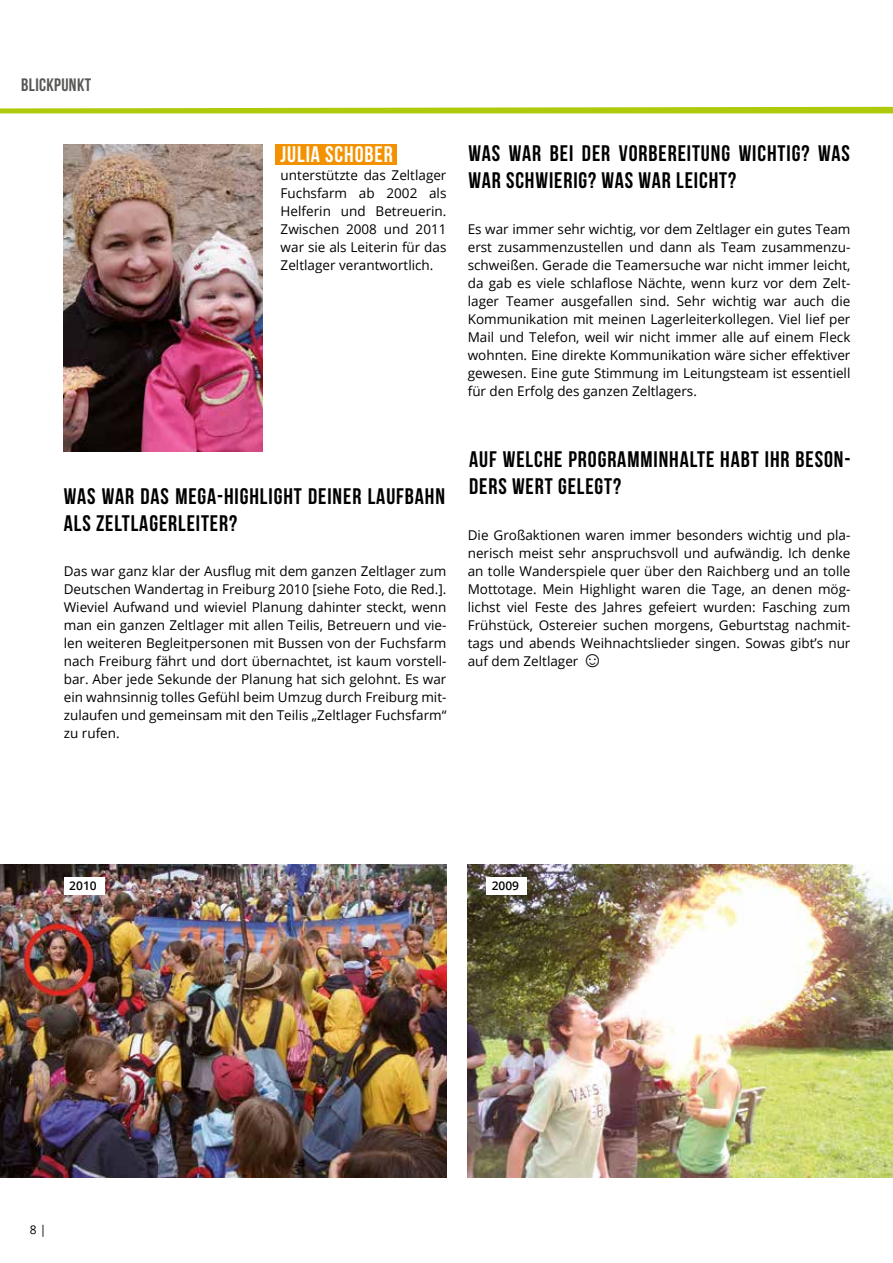
<style>
.page{position:relative;width:893px;height:1263px;background:#fff}
.page>*{position:absolute;margin:0;border:0;box-sizing:border-box;transform-origin:0 0}
.t1{font:700 22.5px/27px "Bebas Neue";letter-spacing:.04em;color:#000}
.t2{font:700 22.5px "Bebas Neue";letter-spacing:.04em;color:#fff}
.t3{font:700 18px "Bebas Neue";letter-spacing:.02em;color:#575756}
.t4{font:13.5px/18px "Open Sans";color:#000;text-align:justify}
.t5{font:600 12px "Open Sans";color:#000}
.t6{font:12px "Open Sans";color:#000}
.s1{font-family:"Arial";font-size:21px}
</style>
<div class="page">
<svg style="left:0;top:106px;width:893px;height:7px"></svg>
<img style="left:64px;top:144px;width:198px;height:307px">
<img style="left:0;top:864px;width:446px;height:314px">
<div style="left:275px;top:144px;width:122px;height:20px;background:#f39200"></div>
<img style="left:468px;top:864px;width:425px;height:314px">
<div style="left:486px;top:877px;width:41px;height:17px;background:#fff"></div>
<div style="left:64px;top:877px;width:41px;height:17px;background:#fff"></div>
<h2 class="t3" style="left:21px;top:75px;width:71px">BLICKPUNKT</h2>
<h1 class="t2" style="left:281px;top:142px;width:114px">JULIA SCHOBER</h1>
<p class="t4" style="left:281px;top:166px;width:167px">unterstützte das Zeltlager Fuchsfarm ab 2002 als Helferin und Betreuerin.<br>Zwischen 2008 und 2011 war sie als Leiterin für das Zeltlager verantwortlich.</p>
<h1 class="t1" style="left:64px;top:482px;width:383px">WAS WAR DAS MEGA-HIGHLIGHT DEINER LAUFBAHN<br>ALS ZELTLAGERLEITER?</h1>
<p class="t4" style="left:64px;top:562px;width:384px">Das war ganz klar der Ausflug mit dem ganzen Zeltlager zum Deutschen Wandertag in Freiburg 2010 [siehe Foto, die Red.].<br>Wieviel Aufwand und wieviel Planung dahinter steckt, wenn man ein ganzen Zeltlager mit allen Teilis, Betreuern und vie&shy;len weiteren Begleitpersonen mit Bussen von der Fuchsfarm nach Freiburg fährt und dort übernachtet, ist kaum vorstell&shy;bar. Aber jede Sekunde der Planung hat sich gelohnt. Es war ein wahnsinnig tolles Gefühl beim Umzug durch Freiburg mit&shy;zulaufen und gemeinsam mit den Teilis „Zeltlager Fuchsfarm“ zu rufen.</p>
<h1 class="t1" style="left:468px;top:139px;width:383px">WAS WAR BEI DER VORBEREITUNG WICHTIG? WAS<br>WAR SCHWIERIG? WAS WAR LEICHT?</h1>
<p class="t4" style="left:468px;top:220px;width:384px">Es war immer sehr wichtig, vor dem Zeltlager ein gutes Team erst zusammenzustellen und dann als Team zusammenzu&shy;schweißen. Gerade die Teamersuche war nicht immer leicht, da gab es viele schlaflose Nächte, wenn kurz vor dem Zelt&shy;lager Teamer ausgefallen sind. Sehr wichtig war auch die Kommunikation mit meinen Lagerleiterkollegen. Viel lief per Mail und Telefon, weil wir nicht immer alle auf einem Fleck wohnten. Eine direkte Kommunikation wäre sicher effektiver gewesen. Eine gute Stimmung im Leitungsteam ist essentiell für den Erfolg des ganzen Zeltlagers.</p>
<h1 class="t1" style="left:469px;top:445px;width:383px">AUF WELCHE PROGRAMMINHALTE HABT IHR BESON-<br>DERS WERT GELEGT?</h1>
<p class="t4" style="left:468px;top:526px;width:384px">Die Großaktionen waren immer besonders wichtig und pla&shy;nerisch meist sehr anspruchsvoll und aufwändig. Ich denke an tolle Wanderspiele quer über den Raichberg und an tolle Mottotage. Mein Highlight waren die Tage, an denen mög&shy;lichst viel Feste des Jahres gefeiert wurden: Fasching zum Frühstück, Ostereier suchen morgens, Geburtstag nachmit&shy;tags und abends Weihnachtslieder singen. Sowas gibt’s nur auf dem Zeltlager <span class="s1">☺</span></p>
<p class="t5" style="left:69px;top:877px;width:29px">2010</p>
<p class="t5" style="left:492px;top:877px;width:29px">2009</p>
<p class="t6" style="left:30px;top:1221px;width:18px">8 |</p>
</div>
